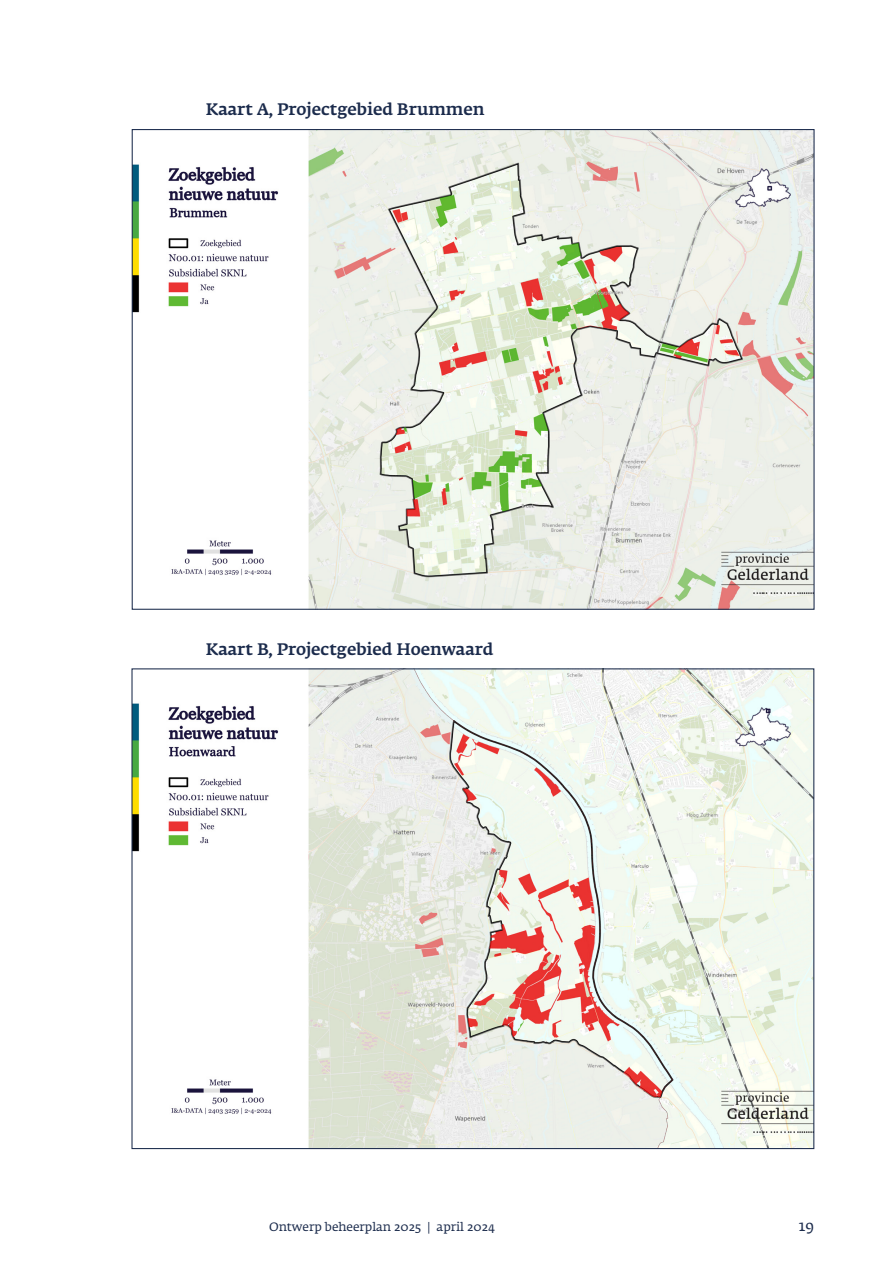
<style>
.page{position:relative;width:893px;height:1263px;background:#fff}
.page>*{position:absolute;margin:0;border:0;box-sizing:border-box;transform-origin:0 0}
._10a_Inhoudsopgave_kop{font:500 16.5px "Fedra Serif A Std";color:#1b2b4c}
.t1{font:15px "Fedra Serif A Std";color:#1b2b4c}
.t2{font:12px "Fedra Serif A Std";color:#1b2b4c}
</style>
<div class="page">
<img style="left:134px;top:131px;width:679px;height:477px">
<img style="left:133px;top:670px;width:679px;height:477px">
<p class="_10a_Inhoudsopgave_kop" style="left:206px;top:98px;width:280px">Kaart A, Projectgebied Brummen</p>
<p class="_10a_Inhoudsopgave_kop" style="left:206px;top:638px;width:289px">Kaart B, Projectgebied Hoenwaard</p>
<p class="t2" style="left:269px;top:1219px;width:228px">Ontwerp beheerplan 2025 | april 2024</p>
<p class="t1" style="left:798px;top:1216px;width:17px">19</p>
</div>
